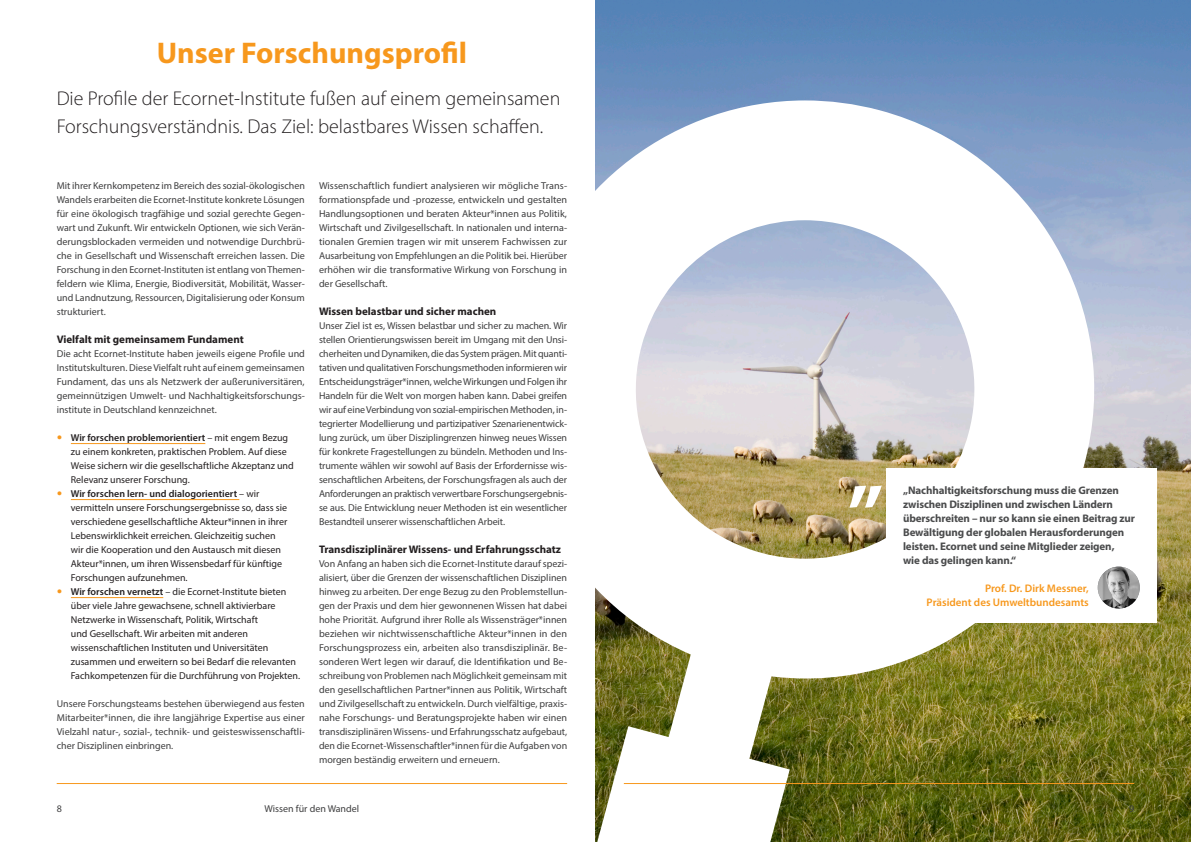
<style>
.page{position:relative;width:1191px;height:842px;background:#fff}
.page>*{position:absolute;margin:0;border:0;box-sizing:border-box;transform-origin:0 0}
.t1{font:700 30px "Myriad Pro";color:#f7981d}
.intro{font:300 20px/28px "Myriad Pro";color:#231f20}
.zwischenhead{font:700 11px/14px "Myriad Pro";letter-spacing:-.01em;color:#4b4c4d}
.zwischenhead-2{font:700 11px "Myriad Pro";color:#231f20}
.zwischenhead-3{font:600 11px/14px "Myriad Pro";color:#f7981d;text-align:right}
.copy{font:10px/14px "Myriad Pro";color:#3e3e3f;text-align:justify}
.t2{font:10px/14px "Myriad Pro";color:#231f20}
.s1{font-weight:600}
</style>
<div class="page">
<img style="left:595px;top:0;width:596px;height:842px">
<svg style="left:567px;top:100px;width:558px;height:742px"></svg>
<hr style="left:71px;top:443px;width:134px;height:1px;background:#f7981d">
<hr style="left:71px;top:499px;width:168px;height:1px;background:#f7981d">
<hr style="left:71px;top:597px;width:92px;height:1px;background:#f7981d">
<div style="left:886px;top:469px;width:270px;height:154px;background:#fff"></div>
<img style="left:1097px;top:567px;width:42px;height:42px;border-radius:21px">
<svg style="left:849px;top:486px;width:32px;height:22px"></svg>
<hr style="left:57px;top:783px;width:510px;height:1px;background:#f7981d">
<hr style="left:624px;top:783px;width:510px;height:1px;background:#f7981d">
<p class="t1" style="left:157px;top:33px;width:312px">Unser Forschungsprofil</p>
<p class="intro" style="left:57px;top:84px;width:505px">Die Profile der Ecornet-Institute fußen auf einem gemeinsamen<br>Forschungsverständnis. Das Ziel: belastbares Wissen schaffen.</p>
<p class="copy" style="left:57px;top:178px;width:250px">Mit ihrer Kernkompetenz im Bereich des sozial-ökologischen Wandels erarbeiten die Ecornet-Institute konkrete Lösungen für eine ökologisch tragfähige und sozial gerechte Gegen&shy;wart und Zukunft. Wir entwickeln Optionen, wie sich Verän&shy;derungsblockaden vermeiden und notwendige Durchbrü&shy;che in Gesellschaft und Wissenschaft erreichen lassen. Die Forschung in den Ecornet-Instituten ist entlang von Themen&shy;feldern wie Klima, Energie, Biodiversität, Mobilität, Wasser&shy;und Landnutzung, Ressourcen, Digitalisierung oder Konsum strukturiert.</p>
<p class="zwischenhead-2" style="left:57px;top:332px;width:189px">Vielfalt mit gemeinsamem Fundament</p>
<p class="copy" style="left:57px;top:346px;width:250px">Die acht Ecornet-Institute haben jeweils eigene Profile und Institutskulturen. Diese Vielfalt ruht auf einem gemeinsamen Fundament, das uns als Netzwerk der außeruniversitären, gemeinnützigen Umwelt- und Nachhaltigkeitsforschungs&shy;institute in Deutschland kennzeichnet.</p>
<p class="t2" style="left:71px;top:430px;width:224px"><span class="s1">Wir forschen problemorientiert</span> – mit engem Bezug zu einem konkreten, praktischen Problem. Auf diese Weise sichern wir die gesellschaftliche Akzeptanz und Relevanz unserer Forschung.</p>
<p class="t2" style="left:71px;top:486px;width:218px"><span class="s1">Wir forschen lern- und dialogorientiert</span> – wir vermitteln unsere Forschungsergebnisse so, dass sie verschiedene gesellschaftliche Akteur*innen in ihrer Lebenswirklichkeit erreichen. Gleichzeitig suchen wir die Kooperation und den Austausch mit diesen Akteur*innen, um ihren Wissensbedarf für künftige Forschungen aufzunehmen.</p>
<p class="t2" style="left:71px;top:584px;width:231px"><span class="s1">Wir forschen vernetzt</span> – die Ecornet-Institute bieten über viele Jahre gewachsene, schnell aktivierbare Netzwerke in Wissenschaft, Politik, Wirtschaft<br>und Gesellschaft. Wir arbeiten mit anderen wissenschaftlichen Instituten und Universitäten zusammen und erweitern so bei Bedarf die relevanten Fachkompetenzen für die Durchführung von Projekten.</p>
<p class="copy" style="left:57px;top:696px;width:250px">Unsere Forschungsteams bestehen überwiegend aus festen Mitarbeiter*innen, die ihre langjährige Expertise aus einer Vielzahl natur-, sozial-, technik- und geisteswissenschaftli&shy;cher Disziplinen einbringen.</p>
<p class="copy" style="left:319px;top:178px;width:250px">Wissenschaftlich fundiert analysieren wir mögliche Trans&shy;formationspfade und -prozesse, entwickeln und gestalten Handlungsoptionen und beraten Akteur*innen aus Politik, Wirtschaft und Zivilgesellschaft. In nationalen und interna&shy;tionalen Gremien tragen wir mit unserem Fachwissen zur Ausarbeitung von Empfehlungen an die Politik bei. Hierüber erhöhen wir die transformative Wirkung von Forschung in der Gesellschaft.</p>
<p class="zwischenhead-2" style="left:319px;top:304px;width:179px">Wissen belastbar und sicher machen</p>
<p class="copy" style="left:319px;top:318px;width:250px">Unser Ziel ist es, Wissen belastbar und sicher zu machen. Wir stellen Orientierungswissen bereit im Umgang mit den Unsi&shy;cherheiten und Dynamiken, die das System prägen. Mit quanti&shy;tativen und qualitativen Forschungsmethoden informieren wir Entscheidungsträger*innen, welche Wirkungen und Folgen ihr Handeln für die Welt von morgen haben kann. Dabei greifen wir auf eine Verbindung von sozial-empirischen Methoden, in&shy;tegrierter Modellierung und partizipativer Szenarienentwick&shy;lung zurück, um über Disziplingrenzen hinweg neues Wissen für konkrete Fragestellungen zu bündeln. Methoden und Ins&shy;trumente wählen wir sowohl auf Basis der Erfordernisse wis&shy;senschaftlichen Arbeitens, der Forschungsfragen als auch der Anforderungen an praktisch verwertbare Forschungsergebnis&shy;se aus. Die Entwicklung neuer Methoden ist ein wesentlicher Bestandteil unserer wissenschaftlichen Arbeit.</p>
<p class="zwischenhead-2" style="left:319px;top:542px;width:243px">Transdisziplinärer Wissens- und Erfahrungsschatz</p>
<p class="copy" style="left:319px;top:556px;width:250px">Von Anfang an haben sich die Ecornet-Institute darauf spezi&shy;alisiert, über die Grenzen der wissenschaftlichen Disziplinen hinweg zu arbeiten. Der enge Bezug zu den Problemstellun&shy;gen der Praxis und dem hier gewonnenen Wissen hat dabei hohe Priorität. Aufgrund ihrer Rolle als Wissensträger*innen beziehen wir nichtwissenschaftliche Akteur*innen in den Forschungsprozess ein, arbeiten also transdisziplinär. Be&shy;sonderen Wert legen wir darauf, die Identifikation und Be&shy;schreibung von Problemen nach Möglichkeit gemeinsam mit den gesellschaftlichen Partner*innen aus Politik, Wirtschaft und Zivilgesellschaft zu entwickeln. Durch vielfältige, praxis&shy;nahe Forschungs- und Beratungsprojekte haben wir einen transdisziplinären Wissens- und Erfahrungsschatz aufgebaut, den die Ecornet-Wissenschaftler*innen für die Aufgaben von morgen beständig erweitern und erneuern.</p>
<p class="zwischenhead" style="left:903px;top:483px;width:233px">„Nachhaltigkeitsforschung muss die Grenzen zwischen Disziplinen und zwischen Ländern überschreiten – nur so kann sie einen Beitrag zur Bewältigung der globalen Herausforderungen leisten. Ecornet und seine Mitglieder zeigen,<br>wie das gelingen kann.“</p>
<p class="zwischenhead-3" style="left:926px;top:581px;width:164px">Prof. Dr. Dirk Messner,<br>Präsident des Umweltbundesamts</p>
<p class="copy" style="left:57px;top:802px;width:7px">8</p>
<p class="copy" style="left:265px;top:802px;width:96px">Wissen für den Wandel</p>
<p class="copy" style="left:1129px;top:802px;width:7px">9</p>
</div>
